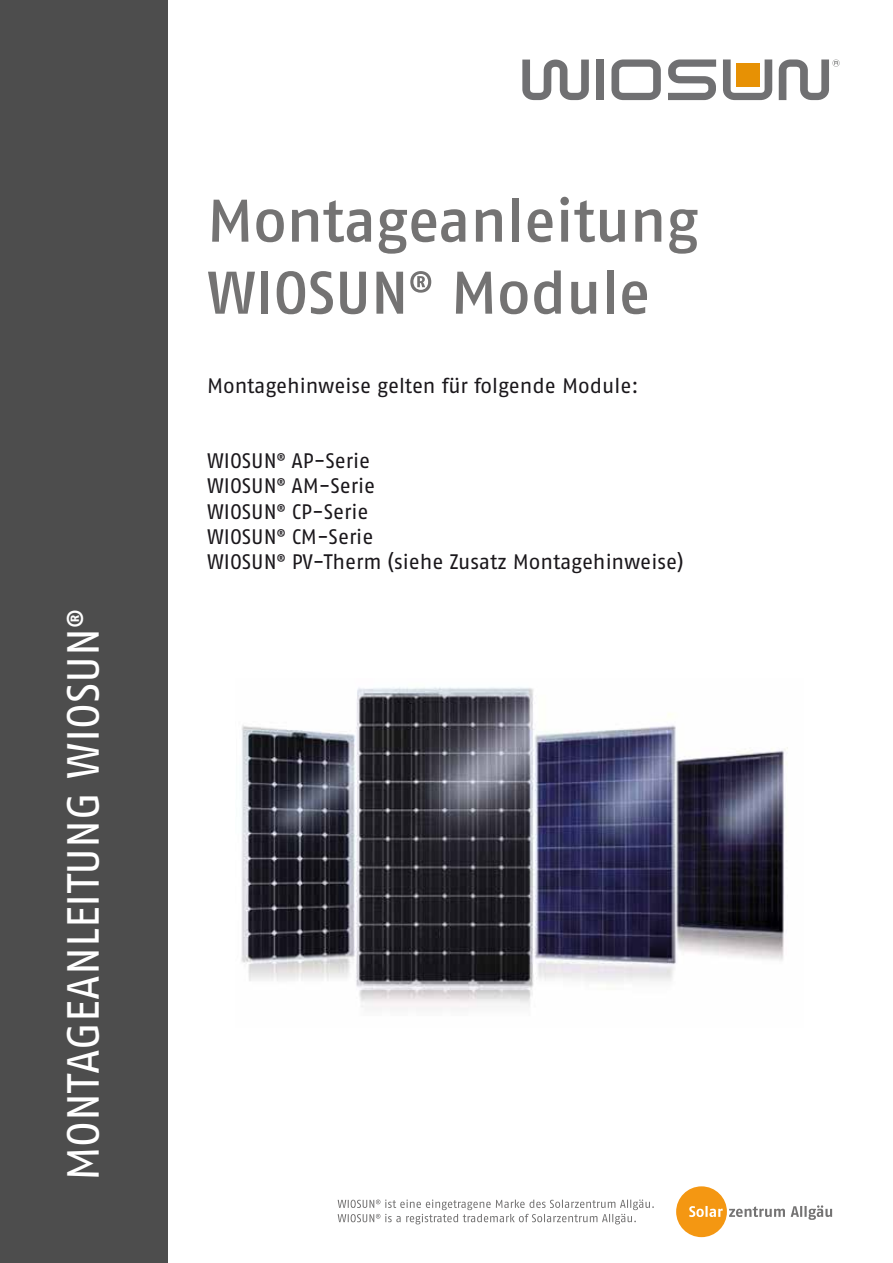
<style>
.page{position:relative;width:893px;height:1263px;background:#fff}
.page>*{position:absolute;margin:0;border:0;box-sizing:border-box;transform-origin:0 0}
.t1{font:500 60px/72px "Fago OT";color:#747373}
.t2{font:45px "Fago OT";color:#fff}
.t3{font:21px/25.2px "Fago OT";color:#1a171b}
</style>
<div class="page">
<svg style="left:522px;top:60px;width:67px;height:40px"></svg>
<div style="left:596px;top:59px;width:8px;height:41px;background:#707072"></div>
<svg style="left:611px;top:59px;width:50px;height:41px"></svg>
<svg style="left:668px;top:59px;width:48px;height:41px"></svg>
<svg style="left:723px;top:59px;width:49px;height:41px"></svg>
<svg style="left:779px;top:59px;width:61px;height:41px"></svg>
<div style="left:736px;top:63px;width:23px;height:23px;background:#e79104"></div>
<div style="left:0;top:0;width:168px;height:1263px;background:#4d4d4d"></div>
<img style="left:241px;top:687px;width:547px;height:322px">
<svg style="left:338px;top:1199px;width:316px;height:25px"></svg>
<div style="left:676px;top:1186px;width:51px;height:51px;background:#f49712;border-radius:50%"></div>
<svg style="left:729px;top:1205px;width:103px;height:15px"></svg>
<svg style="left:689px;top:1206px;width:34px;height:11px"></svg>
<h2 class="t2" style="left:56px;top:1181px;width:574px;rotate:-90deg">MONTAGEANLEITUNG WIOSUN®</h2>
<h1 class="t1" style="left:207px;top:185px;width:493px">Montageanleitung<br>WIOSUN® Module</h1>
<p class="t3" style="left:207px;top:373px;width:433px">Montagehinweise gelten für folgende Module:</p>
<p class="t3" style="left:207px;top:448px;width:478px">WIOSUN® AP-Serie<br>WIOSUN® AM-Serie<br>WIOSUN® CP-Serie<br>WIOSUN® CM-Serie<br>WIOSUN® PV-Therm (siehe Zusatz Montagehinweise)</p>
</div>
